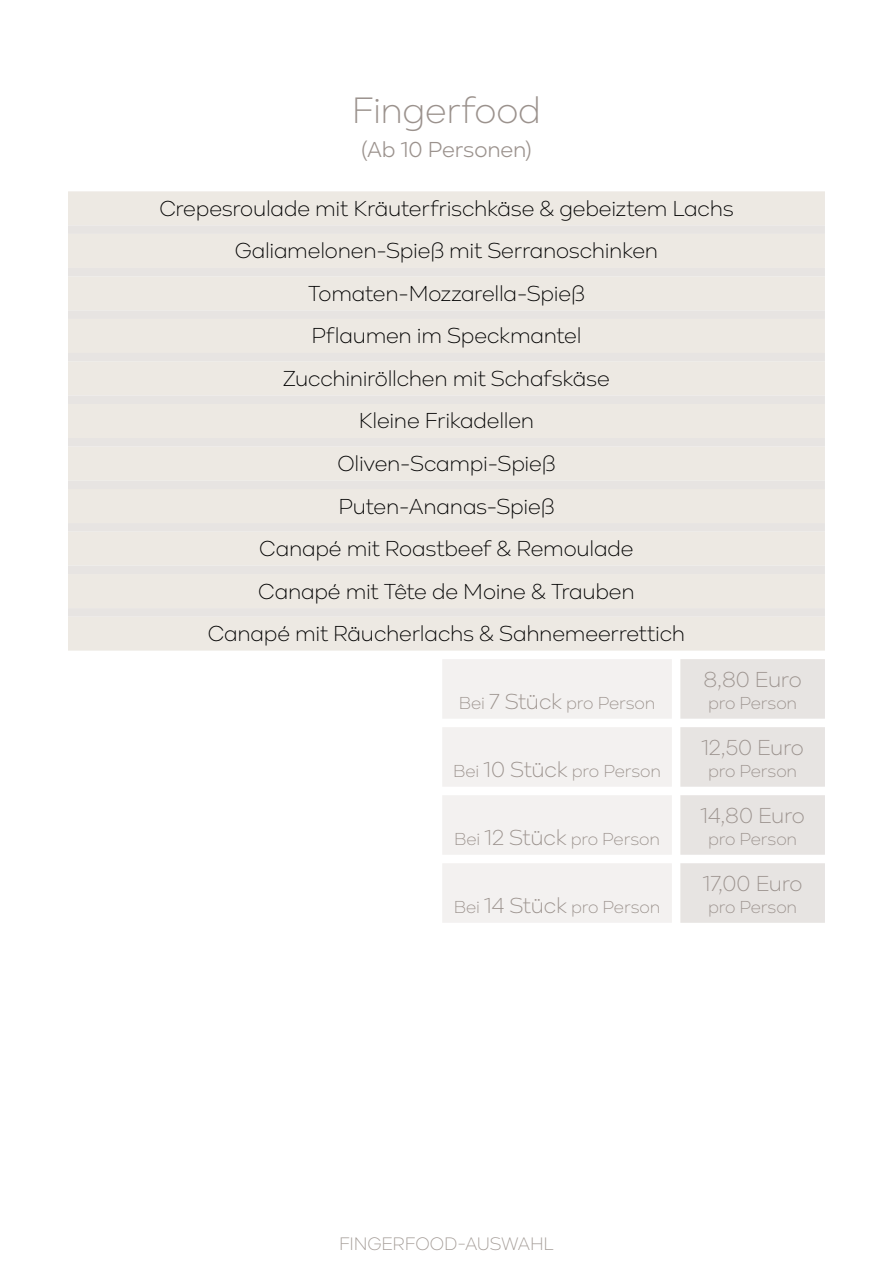
<style>
.page{position:relative;width:893px;height:1263px;background:#fff}
.page>*{position:absolute;margin:0;border:0;box-sizing:border-box;transform-origin:0 0}
.t1{font:300 38.1px "Kinetika";letter-spacing:-.01em;color:#9b928d}
.t2{font:300 22.5px/42.6px "Kinetika";letter-spacing:-.01em;color:#000;text-align:center}
.t3{font:300 22.5px "Kinetika";letter-spacing:-.02em;color:#9b928d}
.t4{font:22.5px "Kinetika";letter-spacing:-.005em;color:#9b928d}
.t5{font:300 18.75px "Kinetika";letter-spacing:-.01em;color:#a39b96}
.t6{font:300 18px "Kinetika";letter-spacing:-.005em;color:#9b928d}
.s1{font-size:22.5px}
</style>
<div class="page">
<div style="left:68px;top:191px;width:757px;height:34px;background:#ede9e3"></div>
<svg style="left:68px;top:225px;width:757px;height:698px;fill:#ede9e3"></svg>
<svg style="left:442px;top:659px;width:230px;height:264px;fill:#f3f1f0"></svg>
<h1 class="t1" style="left:352px;top:89px;width:191px">Fingerfood</h1>
<p class="t4" style="left:361px;top:137px;width:172px">(Ab 10 Personen)</p>
<p class="t2" style="left:159px;top:187px;width:576px">Crepesroulade mit Kräuterfrischkäse &amp; gebeiztem Lachs<br>Galiamelonen-Spieß mit Serranoschinken<br>Tomaten-Mozzarella-Spieß<br>Pflaumen im Speckmantel<br>Zucchiniröllchen mit Schafskäse<br>Kleine Frikadellen<br>Oliven-Scampi-Spieß<br>Puten-Ananas-Spieß<br>Canapé mit Roastbeef &amp; Remoulade<br>Canapé mit Tête de Moine &amp; Trauben<br>Canapé mit Räucherlachs &amp; Sahnemeerrettich</p>
<p class="t6" style="left:459px;top:693px;width:198px">Bei <span class="s1">7 Stück</span> pro Person</p>
<p class="t6" style="left:453px;top:761px;width:209px">Bei <span class="s1">10 Stück</span> pro Person</p>
<p class="t6" style="left:454px;top:829px;width:207px">Bei <span class="s1">12 Stück</span> pro Person</p>
<p class="t6" style="left:454px;top:897px;width:208px">Bei <span class="s1">14 Stück</span> pro Person</p>
<p class="t3" style="left:704px;top:667px;width:100px">8,80 Euro</p>
<p class="t6" style="left:708px;top:693px;width:91px">pro Person</p>
<p class="t3" style="left:701px;top:735px;width:104px">12,50 Euro</p>
<p class="t6" style="left:708px;top:761px;width:91px">pro Person</p>
<p class="t3" style="left:700px;top:803px;width:106px">14,80 Euro</p>
<p class="t6" style="left:708px;top:829px;width:91px">pro Person</p>
<p class="t3" style="left:703px;top:871px;width:101px">17,00 Euro</p>
<p class="t6" style="left:708px;top:897px;width:91px">pro Person</p>
<p class="t5" style="left:339px;top:1233px;width:216px">FINGERFOOD-AUSWAHL</p>
</div>
